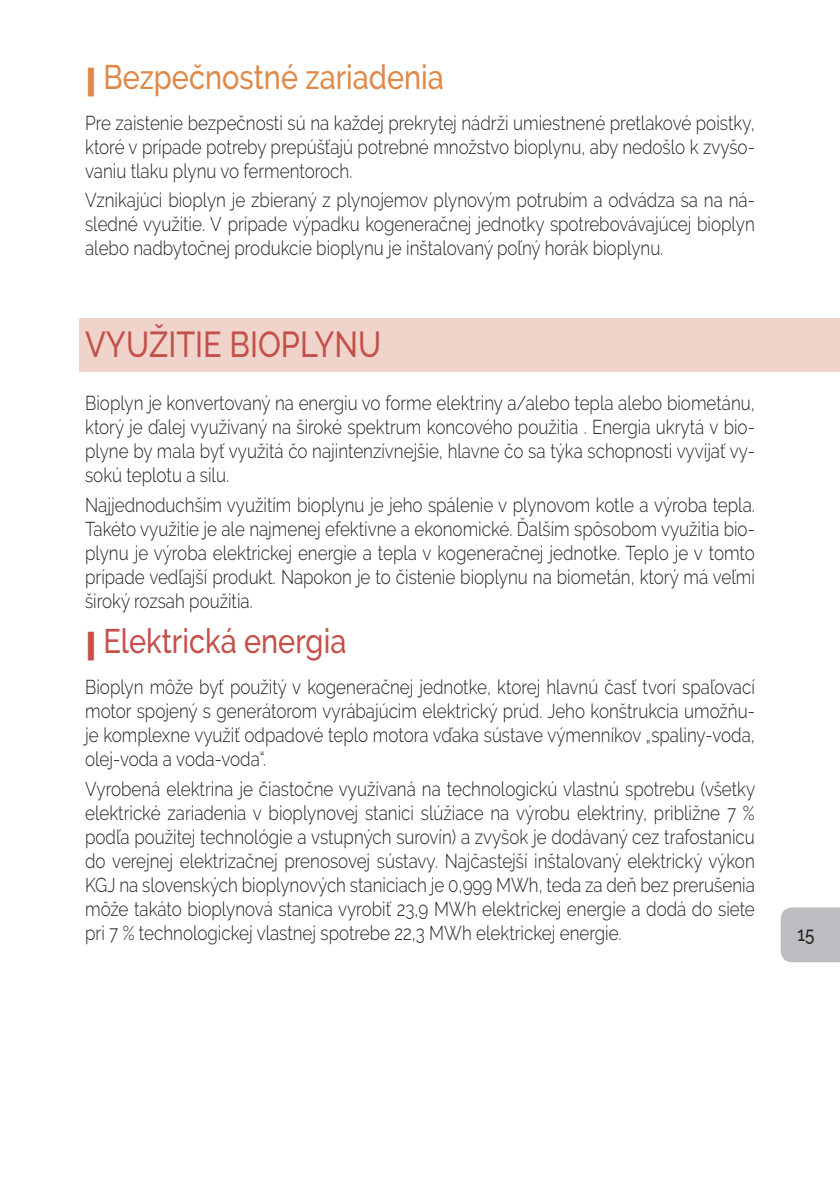
<style>
.page{position:relative;width:840px;height:1191px;background:#fff}
.page>*{position:absolute;margin:0;border:0;box-sizing:border-box;transform-origin:0 0}
.t1{font:500 36px "Raleway";color:#c4504b;scale:.85 1}
.t2{font:500 34px "Raleway";color:#de8947;scale:.85 1}
.t3{font:500 34px "Raleway";color:#c4504b;scale:.85 1}
.t4{font:300 20px/24px "Raleway";color:#231f20;text-align:justify;scale:.85 1}
.t5{font:500 20px "Raleway";color:#231f20;scale:.85 1}
</style>
<div class="page">
<div style="left:780px;top:907px;width:59px;height:55px;background:#bcbdc0"></div>
<div style="left:79px;top:318px;width:760px;height:53px;background:#f0d4cb"></div>
<h2 class="t2" style="left:85px;top:57px;width:423px">▎Bezpečnostné zariadenia</h2>
<p class="t4" style="left:85px;top:111px;width:789px">Pre zaistenie bezpečnosti sú na každej prekrytej nádrži umiestnené pretlakové poistky, ktoré v prípade potreby prepúšťajú potrebné množstvo bioplynu, aby nedošlo k zvyšo&shy;vaniu tlaku plynu vo fermentoroch.</p>
<p class="t4" style="left:85px;top:188px;width:789px">Vznikajúci bioplyn je zbieraný z plynojemov plynovým potrubím a odvádza sa na ná&shy;sledné využitie. V prípade výpadku kogeneračnej jednotky spotrebovávajúcej bioplyn alebo nadbytočnej produkcie bioplynu je inštalovaný poľný horák bioplynu.</p>
<h1 class="t1" style="left:85px;top:324px;width:350px">VYUŽITIE BIOPLYNU</h1>
<p class="t4" style="left:85px;top:391px;width:789px">Bioplyn je konvertovaný na energiu vo forme elektriny a/alebo tepla alebo biometánu, ktorý je ďalej využívaný na široké spektrum koncového použitia . Energia ukrytá v bio&shy;plyne by mala byť využitá čo najintenzívnejšie, hlavne čo sa týka schopnosti vyvíjať vy&shy;sokú teplotu a silu.</p>
<p class="t4" style="left:85px;top:492px;width:789px">Najjednoduchším využitím bioplynu je jeho spálenie v plynovom kotle a výroba tepla.<br>Takéto využitie je ale najmenej efektívne a ekonomické. Ďalším spôsobom využitia bio&shy;plynu je výroba elektrickej energie a tepla v kogeneračnej jednotke. Teplo je v tomto prípade vedľajší produkt. Napokon je to čistenie bioplynu na biometán, ktorý má veľmi široký rozsah použitia.</p>
<h2 class="t3" style="left:85px;top:621px;width:308px">▎Elektrická energia</h2>
<p class="t4" style="left:85px;top:675px;width:789px">Bioplyn môže byť použitý v kogeneračnej jednotke, ktorej hlavnú časť tvorí spaľovací motor spojený s generátorom vyrábajúcim elektrický prúd. Jeho konštrukcia umožňu&shy;je komplexne využiť odpadové teplo motora vďaka sústave výmenníkov „spaliny-voda, olej-voda a voda-voda“.</p>
<p class="t4" style="left:85px;top:776px;width:789px">Vyrobená elektrina je čiastočne využívaná na technologickú vlastnú spotrebu (všetky elektrické zariadenia v bioplynovej stanici slúžiace na výrobu elektriny, približne 7 % podľa použitej technológie a vstupných surovín) a zvyšok je dodávaný cez trafostanicu do verejnej elektrizačnej prenosovej sústavy. Najčastejší inštalovaný elektrický výkon KGJ na slovenských bioplynových staniciach je 0,999 MWh, teda za deň bez prerušenia môže takáto bioplynová stanica vyrobiť 23,9 MWh elektrickej energie a dodá do siete pri 7 % technologickej vlastnej spotrebe 22,3 MWh elektrickej energie.</p>
<p class="t5" style="left:797px;top:922px;width:21px">15</p>
</div>
